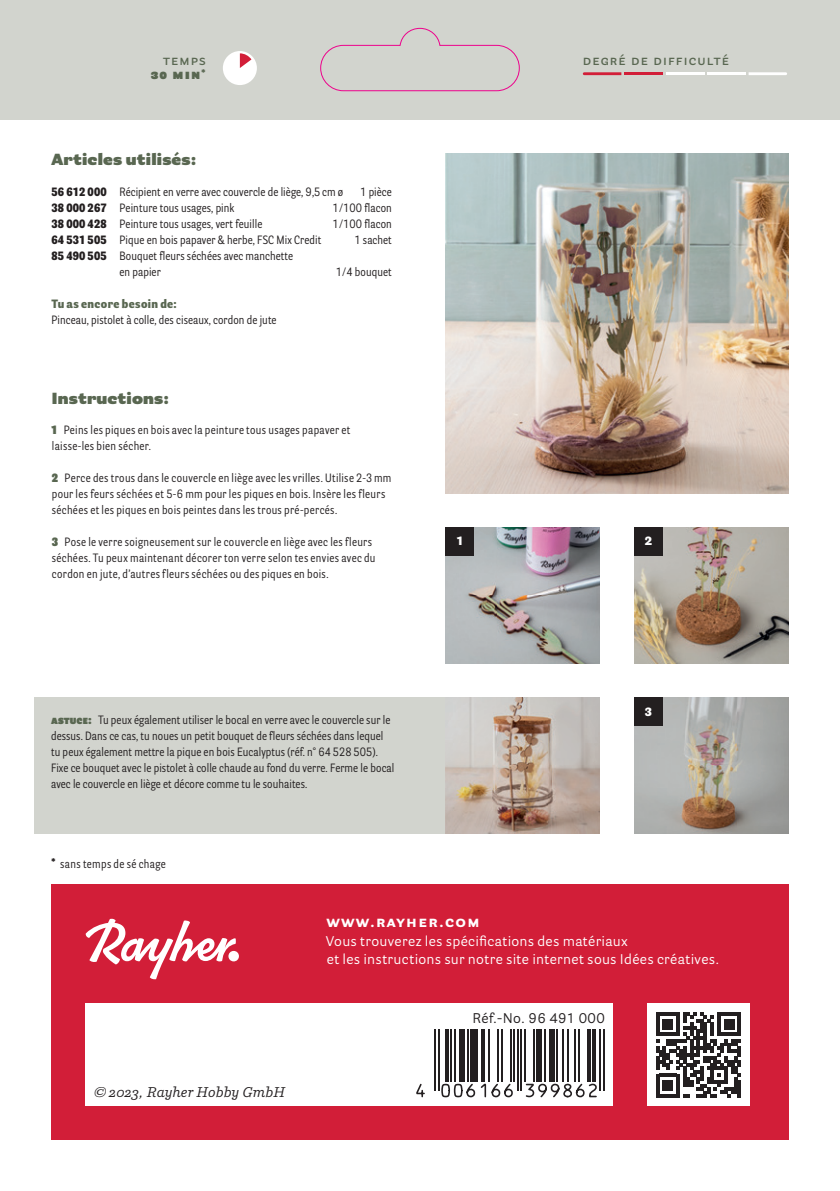
<style>
.page{position:relative;width:840px;height:1191px;background:#fff}
.page>*{position:absolute;margin:0;border:0;box-sizing:border-box;transform-origin:0 0}
.t1{font:900 16px "Parry Grotesque Pro";letter-spacing:.01em;color:#596751}
.t2{font:700 16px "Parry Grotesque Pro";letter-spacing:.08em;color:#fff}
.t3{font:14px/18px "Parry Grotesque Pro";letter-spacing:.02em;color:#fff}
.t4{font:600 14px "Parry Grotesque Pro";letter-spacing:.08em;color:#596751}
.t5{font:italic 14px "Parry Pro";letter-spacing:.01em;color:#231f20}
.t6{font:14px "Parry Grotesque Pro";letter-spacing:.02em;color:#231f20}
.t7{font:900 14px "Parry Grotesque Pro";color:#596751}
.t8{font:12px/16px "Parry Grot Con Pro";letter-spacing:.005em;color:#231f20}
.t9{font:12px/16px "Parry Grot Con Pro";letter-spacing:.03em;color:#231f20}
.t10{font:900 12px "Parry Grot Con Pro";letter-spacing:.03em;color:#596751}
.t11{font:900 12px "Parry Grotesque Pro";color:#fff}
.s1{font-weight:900}
.s2{font-weight:900;color:#596751}
</style>
<div class="page">
<div style="left:0;top:0;width:839px;height:119px;background:#d2d4ce"></div>
<svg style="left:582px;top:72px;width:39px;height:3px"></svg>
<hr style="left:624px;top:72px;width:38px;height:3px;background:#d21e38">
<hr style="left:665px;top:72px;width:39px;height:3px;background:#fff">
<hr style="left:706px;top:72px;width:39px;height:3px;background:#fff">
<svg style="left:748px;top:72px;width:38px;height:3px"></svg>
<div style="left:34px;top:697px;width:565px;height:136px;background:#d2d4ce"></div>
<div style="left:51px;top:884px;width:737px;height:256px;background:#d21e38"></div>
<div style="left:85px;top:1003px;width:528px;height:103px;background:#fff"></div>
<div style="left:647px;top:1003px;width:102px;height:103px;background:#fff"></div>
<svg style="left:656px;top:1012px;width:84px;height:85px"></svg>
<div style="left:223px;top:51px;width:34px;height:34px;background:#fff;border-radius:50%"></div>
<svg style="left:240px;top:53px;width:11px;height:15px"></svg>
<img style="left:445px;top:153px;width:343px;height:340px">
<svg style="left:85px;top:918px;width:151px;height:61px"></svg>
<div style="left:228px;top:951px;width:11px;height:10px;background:#fff;border-radius:50%"></div>
<img style="left:634px;top:527px;width:154px;height:136px">
<img style="left:445px;top:527px;width:154px;height:136px">
<img style="left:634px;top:697px;width:154px;height:136px">
<img style="left:445px;top:697px;width:154px;height:136px">
<div style="left:445px;top:527px;width:29px;height:29px;background:#231f20"></div>
<div style="left:634px;top:527px;width:28px;height:29px;background:#231f20"></div>
<div style="left:634px;top:697px;width:28px;height:29px;background:#231f20"></div>
<svg style="left:320px;top:28px;width:199px;height:63px"></svg>
<hr style="left:434px;top:1029px;width:2px;height:61px;background:#231f20">
<hr style="left:437px;top:1029px;width:2px;height:61px;background:#231f20">
<hr style="left:445px;top:1029px;width:3px;height:52px;background:#231f20">
<hr style="left:450px;top:1029px;width:2px;height:52px;background:#231f20">
<hr style="left:454px;top:1029px;width:1px;height:52px;background:#231f20">
<div style="left:459px;top:1029px;width:5px;height:52px;background:#231f20"></div>
<hr style="left:466px;top:1029px;width:2px;height:52px;background:#231f20">
<div style="left:470px;top:1029px;width:7px;height:52px;background:#231f20"></div>
<svg style="left:481px;top:1029px;width:3px;height:52px"></svg>
<hr style="left:488px;top:1029px;width:1px;height:52px;background:#231f20">
<hr style="left:497px;top:1029px;width:1px;height:52px;background:#231f20">
<hr style="left:500px;top:1029px;width:2px;height:52px;background:#231f20">
<hr style="left:509px;top:1029px;width:2px;height:52px;background:#231f20">
<hr style="left:513px;top:1029px;width:2px;height:52px;background:#231f20">
<hr style="left:516px;top:1029px;width:2px;height:61px;background:#231f20">
<hr style="left:520px;top:1029px;width:2px;height:61px;background:#231f20">
<hr style="left:523px;top:1029px;width:2px;height:52px;background:#231f20">
<hr style="left:532px;top:1029px;width:2px;height:52px;background:#231f20">
<div style="left:536px;top:1029px;width:5px;height:52px;background:#231f20"></div>
<hr style="left:543px;top:1029px;width:2px;height:52px;background:#231f20">
<div style="left:549px;top:1029px;width:5px;height:52px;background:#231f20"></div>
<hr style="left:556px;top:1029px;width:2px;height:52px;background:#231f20">
<hr style="left:561px;top:1029px;width:2px;height:52px;background:#231f20">
<hr style="left:566px;top:1029px;width:2px;height:52px;background:#231f20">
<hr style="left:574px;top:1029px;width:1px;height:52px;background:#231f20">
<hr style="left:577px;top:1029px;width:2px;height:52px;background:#231f20">
<svg style="left:587px;top:1029px;width:3px;height:52px"></svg>
<hr style="left:592px;top:1029px;width:3px;height:52px;background:#231f20">
<hr style="left:599px;top:1029px;width:2px;height:61px;background:#231f20">
<hr style="left:602px;top:1029px;width:2px;height:61px;background:#231f20">
<svg style="left:416px;top:1082px;width:181px;height:15px"></svg>
<p class="t4" style="left:163px;top:50px;width:44px">temps</p>
<p class="t4" style="left:582px;top:50px;width:148px">degré de difficulté</p>
<p class="t7" style="left:151px;top:63px;width:56px">30 min<sup>*</sup></p>
<h1 class="t1" style="left:51px;top:148px;width:146px">Articles utilisés:</h1>
<p class="t8" style="left:51px;top:184px;width:293px"><span class="s1">56 612 000</span> Récipient en verre avec couvercle de liège, 9,5 cm ø</p>
<p class="t8" style="left:360px;top:184px;width:33px">1 pièce</p>
<p class="t8" style="left:51px;top:200px;width:184px"><span class="s1">38 000 267</span> Peinture tous usages, pink</p>
<p class="t8" style="left:332px;top:200px;width:61px">1/100 flacon</p>
<p class="t8" style="left:51px;top:216px;width:212px"><span class="s1">38 000 428</span> Peinture tous usages, vert feuille</p>
<p class="t8" style="left:332px;top:216px;width:61px">1/100 flacon</p>
<p class="t8" style="left:51px;top:232px;width:271px"><span class="s1">64 531 505</span> Pique en bois papaver &amp; herbe, FSC Mix Credit</p>
<p class="t8" style="left:354px;top:232px;width:39px">1 sachet</p>
<p class="t8" style="left:119px;top:248px;width:175px;text-indent:-68px"><span class="s1">85 490 505</span> Bouquet fleurs séchées avec manchette en papier</p>
<p class="t8" style="left:335px;top:264px;width:57px">1/4 bouquet</p>
<p class="t10" style="left:51px;top:295px;width:127px">Tu as encore besoin de:</p>
<p class="t8" style="left:51px;top:312px;width:226px">Pinceau, pistolet à colle, des ciseaux, cordon de jute</p>
<h1 class="t1" style="left:51px;top:386px;width:119px">Instructions:</h1>
<p class="t9" style="left:51px;top:422px;width:300px"><span class="s2">1</span> Peins les piques en bois avec la peinture tous usages papaver et laisse-les bien sécher.</p>
<p class="t9" style="left:52px;top:470px;width:341px"><span class="s2">2</span> Perce des trous dans le couvercle en liège avec les vrilles. Utilise 2-3 mm pour les feurs séchées et 5-6 mm pour les piques en bois. Insère les fleurs séchées et les piques en bois peintes dans les trous pré-percés.</p>
<p class="t9" style="left:52px;top:534px;width:325px"><span class="s2">3</span> Pose le verre soigneusement sur le couvercle en liège avec les fleurs séchées. Tu peux maintenant décorer ton verre selon tes envies avec du cordon en jute, d’autres fleurs séchées ou des piques en bois.</p>
<p class="t8" style="left:51px;top:711px;width:344px"><span class="s2">astuce:</span> Tu peux également utiliser le bocal en verre avec le couvercle sur le dessus. Dans ce cas, tu noues un petit bouquet de fleurs séchées dans lequel tu peux également mettre la pique en bois Eucalyptus (réf. n° 64 528 505).<br>Fixe ce bouquet avec le pistolet à colle chaude au fond du verre. Ferme le bocal avec le couvercle en liège et décore comme tu le souhaites.</p>
<p class="t9" style="left:51px;top:855px;width:116px"><sup>*</sup> sans temps de sé chage</p>
<p class="t11" style="left:456px;top:533px;width:7px">1</p>
<p class="t11" style="left:644px;top:533px;width:9px">2</p>
<p class="t11" style="left:644px;top:703px;width:9px">3</p>
<h1 class="t2" style="left:326px;top:910px;width:155px">www.rayher.com</h1>
<p class="t3" style="left:326px;top:932px;width:394px">Vous trouverez les spécifications des matériaux<br>et les instructions sur notre site internet sous Idées créatives.</p>
<p class="t5" style="left:94px;top:1082px;width:192px">© 2023, Rayher Hobby GmbH</p>
<p class="t6" style="left:472px;top:1008px;width:134px">Réf.-No. 96 491 000</p>
</div>
